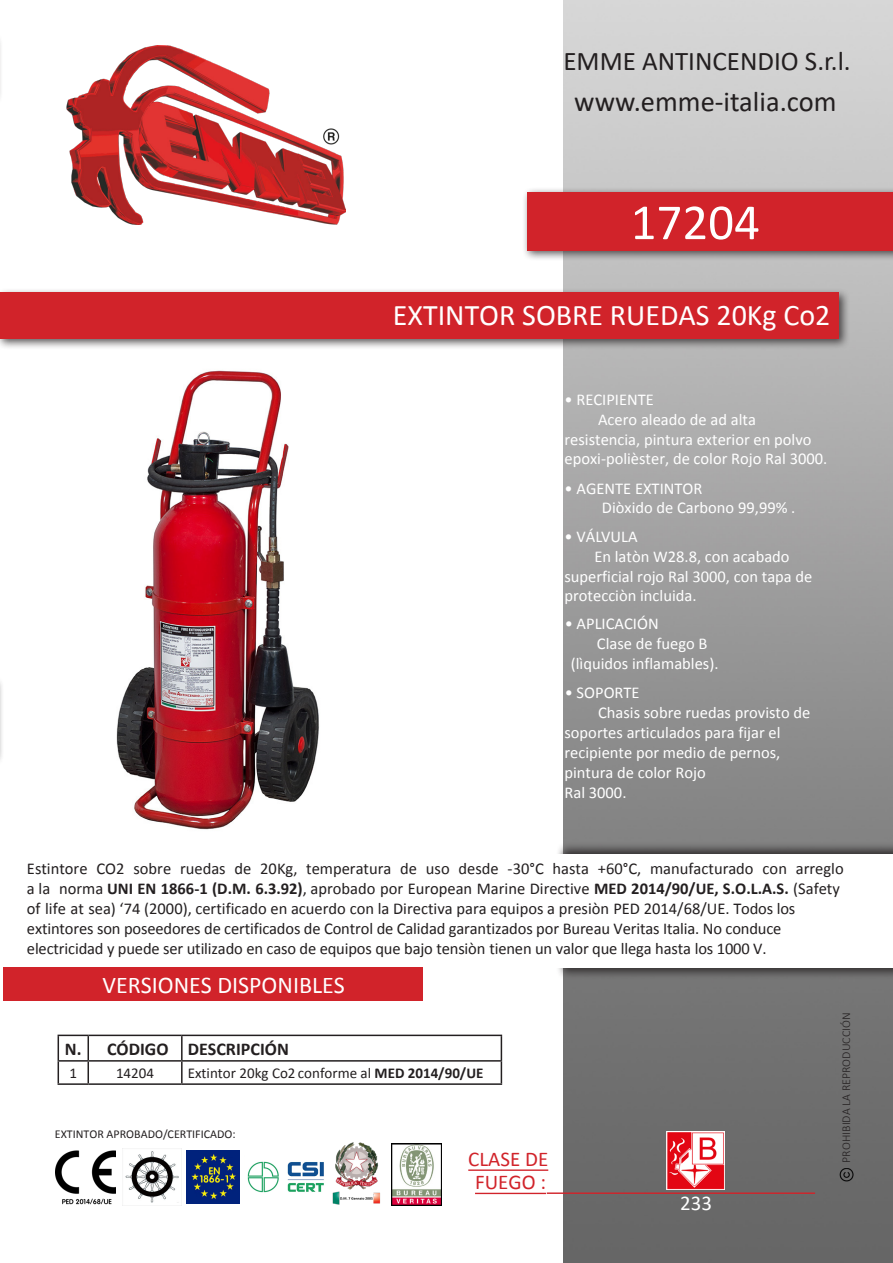
<style>
.page{position:relative;width:893px;height:1263px;background:#fff}
.page>*{position:absolute;margin:0;border:0;box-sizing:border-box;transform-origin:0 0}
.t1{font:51px "Calibri";color:#fff}
.t2{font:30px "Calibri";color:#fff}
.t3{font:28.5px "Calibri";color:#231f20}
.t4{font:27px "Calibri";color:#231f20}
.codice_tabella{font:24px "Calibri";color:#fff}
.codice_tabella-2{font:21px "Calibri";color:#d1232a}
.codice_tabella-3{font:21px "Calibri";color:#fff}
.codice_tabella-4{font:700 18px "Calibri";color:#231f20}
.codice_tabella-5{font:16.5px/19.8px "Calibri";color:#231f20}
.codice_tabella-6{font:16.5px/19.8px "Calibri";color:#fff}
.codice_tabella-7{font:15px "Calibri";color:#231f20}
.codice_tabella-8{font:12px "Calibri";color:#231f20}
.t5{font:300 12px "Calibri";color:#231f20}
.s1{font-weight:700}
</style>
<div class="page">
<hr style="left:0;top:675px;width:4px;height:92px;background:#f8f7f8">
<hr style="left:0;top:679px;width:1px;height:76px;background:#d2222a">
<img style="left:563px;top:0;width:330px;height:1263px">
<img style="left:67px;top:45px;width:278px;height:180px">
<div style="left:522px;top:187px;width:371px;height:75px;background:#231f20;opacity:.75"></div>
<div style="left:527px;top:192px;width:366px;height:58px;background:#d1232a"></div>
<div style="left:0;top:288px;width:850px;height:62px;background:#231f20;opacity:.75"></div>
<div style="left:0;top:293px;width:839px;height:46px;background:#d1232a"></div>
<img style="left:839px;top:1169px;width:15px;height:14px">
<div style="left:556px;top:850px;width:337px;height:130px;background:#231f20;opacity:.75"></div>
<div style="left:556px;top:841px;width:337px;height:130px;background:#231f20;opacity:.75"></div>
<div style="left:555px;top:854px;width:337px;height:113px;background:#fff"></div>
<hr style="left:0;top:31px;width:3px;height:75px;background:#fafafa">
<div style="left:3px;top:967px;width:420px;height:34px;background:#d1232a"></div>
<img style="left:392px;top:1144px;width:50px;height:62px">
<img style="left:56px;top:1150px;width:59px;height:55px">
<hr style="left:547px;top:1192px;width:268px;height:2px;background:#d1232a">
<hr style="left:58px;top:1034px;width:30px;height:2px;background:#231f20">
<hr style="left:88px;top:1034px;width:94px;height:2px;background:#231f20">
<hr style="left:182px;top:1034px;width:320px;height:2px;background:#231f20">
<svg style="left:58px;top:1035px;width:444px;height:48px"></svg>
<hr style="left:58px;top:1083px;width:30px;height:2px;background:#231f20">
<hr style="left:88px;top:1083px;width:94px;height:2px;background:#231f20">
<hr style="left:182px;top:1083px;width:320px;height:2px;background:#231f20">
<img style="left:125px;top:1151px;width:54px;height:52px">
<img style="left:116px;top:370px;width:203px;height:460px">
<img style="left:186px;top:1150px;width:54px;height:54px">
<img style="left:247px;top:1161px;width:77px;height:32px">
<img style="left:332px;top:1142px;width:49px;height:63px">
<img style="left:666px;top:1132px;width:59px;height:58px">
<hr style="left:468px;top:1169px;width:80px;height:2px;background:#d1232a">
<hr style="left:475px;top:1193px;width:71px;height:1px;background:#d1232a">
<h3 class="t4" style="left:563px;top:43px;width:289px">EMME ANTINCENDIO S.r.l.</h3>
<h3 class="t3" style="left:574px;top:82px;width:264px">www.emme-italia.com</h3>
<p class="t1" style="left:631px;top:187px;width:131px">17204</p>
<p class="t2" style="left:393px;top:294px;width:439px">EXTINTOR SOBRE RUEDAS 20Kg Co2</p>
<p class="codice_tabella-6" style="left:564px;top:389px;width:91px">• RECIPIENTE</p>
<p class="codice_tabella-6" style="left:564px;top:410px;width:264px;text-indent:34px">Acero aleado de ad alta resistencia, pintura exterior en polvo epoxi-polièster, de color Rojo Ral 3000.</p>
<p class="codice_tabella-6" style="left:602px;top:478px;width:195px;text-indent:-37px">• AGENTE EXTINTOR<br>Diòxido de Carbono 99,99% .</p>
<p class="codice_tabella-6" style="left:565px;top:526px;width:75px">• VÁLVULA</p>
<p class="codice_tabella-6" style="left:564px;top:546px;width:249px;text-indent:30px">En latòn W28.8, con acabado superficial rojo Ral 3000, con tapa de protecciòn incluida.</p>
<p class="codice_tabella-6" style="left:565px;top:614px;width:96px">• APLICACIÓN</p>
<p class="codice_tabella-6" style="left:597px;top:634px;width:112px">Clase de fuego B</p>
<p class="codice_tabella-6" style="left:571px;top:654px;width:149px">(lìquidos inflamables).</p>
<p class="codice_tabella-6" style="left:565px;top:682px;width:76px">• SOPORTE</p>
<p class="codice_tabella-6" style="left:564px;top:703px;width:247px;text-indent:34px">Chasis sobre ruedas provisto de soportes articulados para fijar el recipiente por medio de pernos, pintura de color Rojo<br>Ral 3000.</p>
<p class="codice_tabella-5" style="left:27px;top:859px;width:818px">Estintore CO2 sobre ruedas de 20Kg, temperatura de uso desde -30°C hasta +60°C, manufacturado con arreglo a la norma <span class="s1">UNI EN 1866-1 (D.M. 6.3.92)</span>, aprobado por European Marine Directive <span class="s1">MED 2014/90/UE, S.O.L.A.S.</span> (Safety of life at sea) ‘74 (2000), certificado en acuerdo con la Directiva para equipos a presiòn PED 2014/68/UE. Todos los extintores son poseedores de certificados de Control de Calidad garantizados por Bureau Veritas Italia. No conduce electricidad y puede ser utilizado en caso de equipos que bajo tensiòn tienen un valor que llega hasta los 1000 V.</p>
<p class="codice_tabella" style="left:102px;top:970px;width:244px">VERSIONES DISPONIBLES</p>
<p class="codice_tabella-4" style="left:65px;top:1036px;width:18px">N.</p>
<p class="codice_tabella-4" style="left:107px;top:1037px;width:63px">CÓDIGO</p>
<p class="codice_tabella-4" style="left:188px;top:1037px;width:103px">DESCRIPCIÓN</p>
<p class="codice_tabella-7" style="left:69px;top:1063px;width:9px">1</p>
<p class="codice_tabella-7" style="left:116px;top:1063px;width:40px">14204</p>
<p class="codice_tabella-7" style="left:188px;top:1063px;width:297px">Extintor 20kg Co2 conforme al <span class="s1">MED 2014/90/UE</span></p>
<p class="codice_tabella-8" style="left:55px;top:1126px;width:182px">EXTINTOR APROBADO/CERTIFICADO:</p>
<p class="codice_tabella-2" style="left:468px;top:1144px;width:81px">CLASE DE</p>
<p class="codice_tabella-2" style="left:475px;top:1167px;width:72px">FUEGO :</p>
<p class="codice_tabella-3" style="left:680px;top:1188px;width:33px">233</p>
<p class="t5" style="left:839px;top:1162px;width:152px;rotate:-90deg">PROHIBIDA LA REPRODUCCIÓN</p>
</div>
